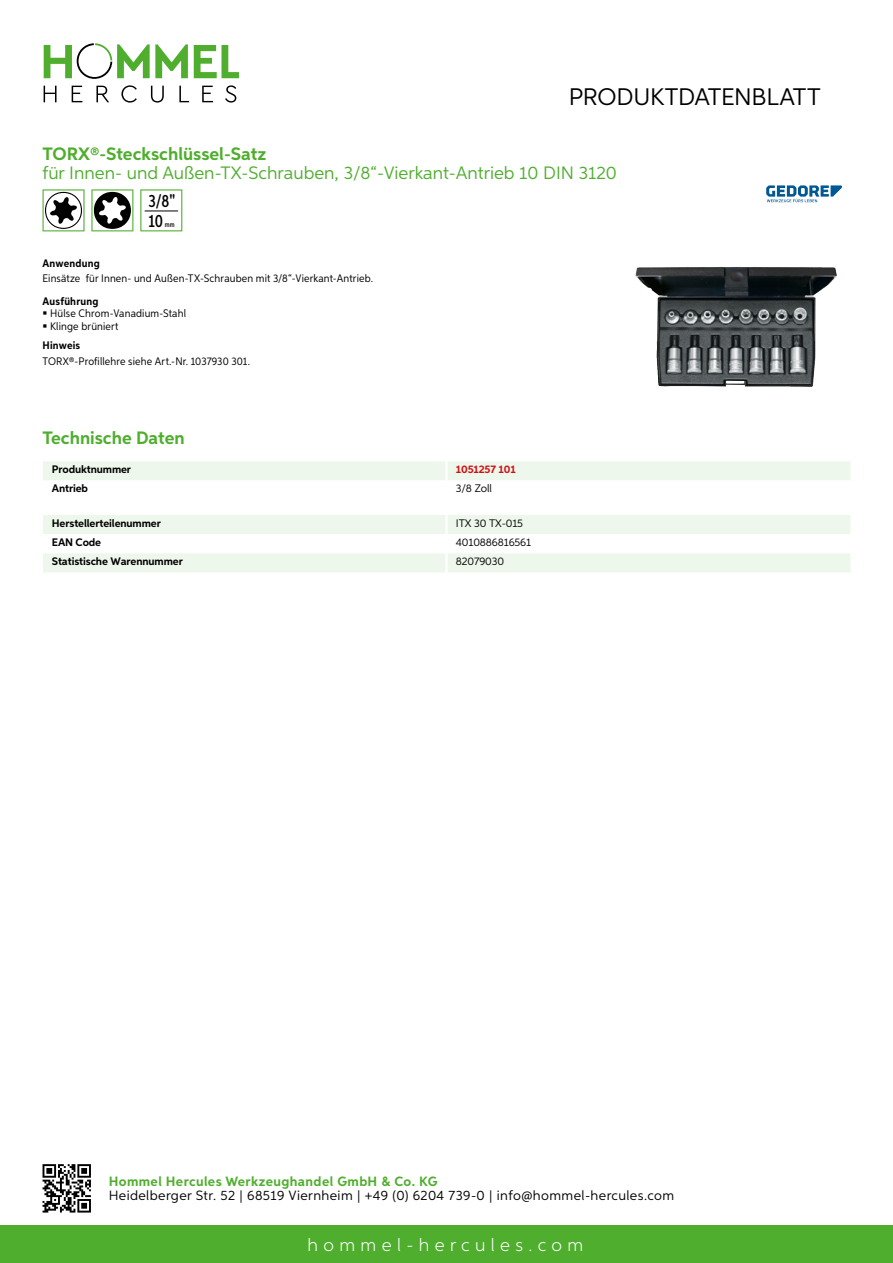
<style>
.page{position:relative;width:893px;height:1263px;background:#fff}
.page>*{position:absolute;margin:0;border:0;box-sizing:border-box;transform-origin:0 0}
.t1{font:24px "Aspira";letter-spacing:-.01em;color:#000}
.t2{font:18px "Aspira";color:#50ae2f}
.t3{font:700 18px "Aspira";color:#50ae2f}
.t4{font:300 18px "Aspira";letter-spacing:.3em;color:#fff}
.t5{font:500 17.85px/20.4px "Aspira XX Nar";color:#000}
.t6{font:13.5px "Aspira";letter-spacing:.03em;color:#000}
.t7{font:700 13.5px "Aspira";letter-spacing:.03em;color:#50ae2f}
.t8{font:10.95px/12.8px "Aspira Nar";letter-spacing:.015em;color:#000}
.t9{font:700 10.95px "Aspira";letter-spacing:-.01em;color:#000}
.t10{font:10.95px "Aspira";letter-spacing:-.01em;color:#000}
.t11{font:700 10.95px "Aspira Nar";letter-spacing:.02em;color:#000}
.t12{font:700 10.95px "Aspira";letter-spacing:-.01em;color:#cd1013}
.t13{font:500 7.35px "Aspira XX Nar";color:#000}
</style>
<div class="page">
<div style="left:0;top:1226px;width:893px;height:37px;background:#50ae2f"></div>
<svg style="left:43px;top:1164px;width:48px;height:48px"></svg>
<svg style="left:194px;top:45px;width:45px;height:33px"></svg>
<svg style="left:44px;top:43px;width:144px;height:36px"></svg>
<svg style="left:44px;top:86px;width:13px;height:16px"></svg>
<svg style="left:72px;top:86px;width:10px;height:16px"></svg>
<svg style="left:96px;top:86px;width:13px;height:16px"></svg>
<svg style="left:121px;top:85px;width:16px;height:18px"></svg>
<svg style="left:151px;top:86px;width:13px;height:17px"></svg>
<svg style="left:179px;top:86px;width:10px;height:16px"></svg>
<svg style="left:202px;top:86px;width:11px;height:16px"></svg>
<svg style="left:225px;top:85px;width:11px;height:18px"></svg>
<div style="left:43px;top:461px;width:807px;height:19px;background:#eef7eb"></div>
<svg style="left:43px;top:515px;width:807px;height:57px"></svg>
<hr style="left:445px;top:553px;width:3px;height:19px;background:#fff">
<svg style="left:43px;top:189px;width:42px;height:42px"></svg>
<svg style="left:91px;top:189px;width:42px;height:42px"></svg>
<svg style="left:140px;top:189px;width:42px;height:42px"></svg>
<hr style="left:145px;top:211px;width:33px;height:1px;background:#000">
<img style="left:635px;top:267px;width:189px;height:120px">
<svg style="left:766px;top:185px;width:76px;height:17px"></svg>
<h1 class="t1" style="left:569px;top:82px;width:253px">Produktdatenblatt</h1>
<h2 class="t3" style="left:43px;top:142px;width:225px">TORX®-Steckschlüssel-Satz</h2>
<h2 class="t2" style="left:43px;top:162px;width:576px">für Innen- und Außen-TX-Schrauben, 3/8“-Vierkant-Antrieb 10 DIN 3120</h2>
<h3 class="t5" style="left:148px;top:191px;width:28px">3/8"<br>10</h3>
<p class="t13" style="left:165px;top:220px;width:11px">mm</p>
<p class="t11" style="left:43px;top:257px;width:59px">Anwendung</p>
<p class="t8" style="left:43px;top:272px;width:332px">Einsätze für Innen- und Außen-TX-Schrauben mit 3/8“-Vierkant-Antrieb.</p>
<p class="t11" style="left:43px;top:294px;width:58px">Ausführung</p>
<p class="t8" style="left:50px;top:307px;width:137px">Hülse Chrom-Vanadium-Stahl<br>Klinge brüniert</p>
<p class="t11" style="left:43px;top:339px;width:39px">Hinweis</p>
<p class="t8" style="left:43px;top:354px;width:209px">TORX®-Profillehre siehe Art.-Nr. 1037930 301.</p>
<h2 class="t3" style="left:43px;top:427px;width:144px">Technische Daten</h2>
<p class="t9" style="left:52px;top:463px;width:81px">Produktnummer</p>
<p class="t12" style="left:456px;top:463px;width:61px">1051257 101</p>
<p class="t9" style="left:52px;top:482px;width:38px">Antrieb</p>
<p class="t10" style="left:456px;top:482px;width:38px">3/8 Zoll</p>
<p class="t9" style="left:52px;top:516px;width:111px">Herstellerteilenummer</p>
<p class="t10" style="left:456px;top:516px;width:69px">ITX 30 TX-015</p>
<p class="t9" style="left:52px;top:536px;width:51px">EAN Code</p>
<p class="t10" style="left:456px;top:536px;width:77px">4010886816561</p>
<p class="t9" style="left:52px;top:555px;width:132px">Statistische Warennummer</p>
<p class="t10" style="left:456px;top:555px;width:50px">82079030</p>
<p class="t7" style="left:109px;top:1172px;width:330px">Hommel Hercules Werkzeughandel GmbH &amp; Co. KG</p>
<p class="t6" style="left:109px;top:1187px;width:567px">Heidelberger Str. 52 | 68519 Viernheim | +49 (0) 6204 739-0 | info@hommel-hercules.com</p>
<h2 class="t4" style="left:307px;top:1234px;width:277px">hommel-hercules.com</h2>
</div>
